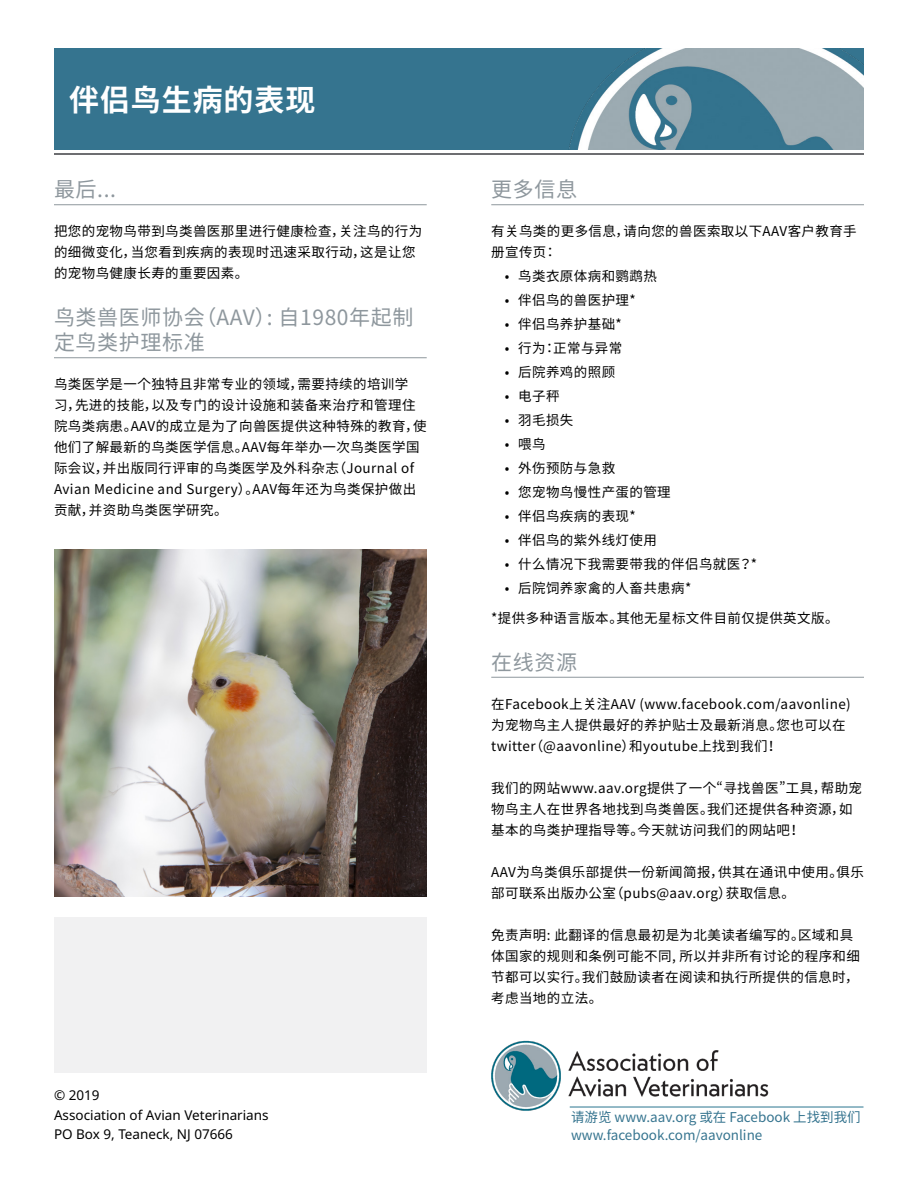
<style>
.page{position:relative;width:918px;height:1188px;background:#fff}
.page>*{position:absolute;margin:0;border:0;box-sizing:border-box;transform-origin:0 0}
.t1{font:700 30px "Noto Sans CJ Kkr";letter-spacing:.03em;color:#fff}
.chinese-para_heading{font:21px/25.5px "Noto Sans CJ Kkr";letter-spacing:.03em;color:#8e979d}
.chinese-para{font:13.5px/21px "Noto Sans CJ Kkr";letter-spacing:.03em;color:#000}
.Para{font:13.5px/19.5px "Noto Sans";color:#000}
.chinese-para-2{font:13.5px/18px "Noto Sans CJ Kkr";color:#35748f}
</style>
<div class="page">
<div style="left:54px;top:917px;width:373px;height:155px;background:#f1f1f2"></div>
<div style="left:54px;top:49px;width:810px;height:101px;background:#35748f"></div>
<img style="left:569px;top:49px;width:295px;height:101px">
<hr style="left:54px;top:153px;width:810px;height:1px;background:#6d6e71">
<hr style="left:54px;top:204px;width:373px;height:1px;background:#8e979d">
<hr style="left:54px;top:357px;width:373px;height:1px;background:#8e979d">
<hr style="left:491px;top:204px;width:373px;height:1px;background:#8e979d">
<hr style="left:491px;top:677px;width:373px;height:1px;background:#8e979d">
<img style="left:54px;top:549px;width:373px;height:347px">
<hr style="left:570px;top:1107px;width:294px;height:1px;background:#2a7690">
<img style="left:491px;top:1040px;width:287px;height:71px">
<p class="t1" style="left:69px;top:83px;width:248px">伴侣鸟生病的表现</p>
<p class="chinese-para_heading" style="left:54px;top:177px;width:64px">最后...</p>
<p class="chinese-para" style="left:54px;top:221px;width:370px">把您的宠物鸟带到鸟类兽医那里进行健康检查，关注鸟的行为的细微变化，当您看到疾病的表现时迅速采取行动，这是让您的宠物鸟健康长寿的重要因素。</p>
<p class="chinese-para_heading" style="left:54px;top:305px;width:361px">鸟类兽医师协会（AAV）: 自1980年起制定鸟类护理标准</p>
<p class="chinese-para" style="left:54px;top:374px;width:374px">鸟类医学是一个独特且非常专业的领域，需要持续的培训学<br>习，先进的技能，以及专门的设计设施和装备来治疗和管理住院鸟类病患。AAV的成立是为了向兽医提供这种特殊的教育，使他们了解最新的鸟类医学信息。AAV每年举办一次鸟类医学国际会议，并出版同行评审的鸟类医学及外科杂志（Journal of<br>Avian Medicine and Surgery）。AAV每年还为鸟类保护做出贡献，并资助鸟类医学研究。</p>
<p class="Para" style="left:54px;top:1086px;width:216px">© 2019<br>Association of Avian Veterinarians<br>PO Box 9, Teaneck, NJ 07666</p>
<p class="chinese-para_heading" style="left:491px;top:177px;width:87px">更多信息</p>
<p class="chinese-para" style="left:491px;top:221px;width:367px">有关鸟类的更多信息，请向您的兽医索取以下AAV客户教育手册宣传页：</p>
<p class="chinese-para" style="left:505px;top:266px;width:154px">• 鸟类衣原体病和鹦鹉热</p>
<p class="chinese-para" style="left:505px;top:290px;width:133px">• 伴侣鸟的兽医护理*</p>
<p class="chinese-para" style="left:505px;top:314px;width:119px">• 伴侣鸟养护基础*</p>
<p class="chinese-para" style="left:505px;top:338px;width:119px">• 行为：正常与异常</p>
<p class="chinese-para" style="left:505px;top:362px;width:112px">• 后院养鸡的照顾</p>
<p class="chinese-para" style="left:505px;top:386px;width:56px">• 电子秤</p>
<p class="chinese-para" style="left:505px;top:410px;width:70px">• 羽毛损失</p>
<p class="chinese-para" style="left:505px;top:434px;width:42px">• 喂鸟</p>
<p class="chinese-para" style="left:505px;top:458px;width:112px">• 外伤预防与急救</p>
<p class="chinese-para" style="left:505px;top:482px;width:168px">• 您宠物鸟慢性产蛋的管理</p>
<p class="chinese-para" style="left:505px;top:506px;width:133px">• 伴侣鸟疾病的表现*</p>
<p class="chinese-para" style="left:505px;top:530px;width:154px">• 伴侣鸟的紫外线灯使用</p>
<p class="chinese-para" style="left:505px;top:554px;width:254px">• 什么情况下我需要带我的伴侣鸟就医？*</p>
<p class="chinese-para" style="left:505px;top:578px;width:188px">• 后院饲养家禽的人畜共患病*</p>
<p class="chinese-para" style="left:491px;top:608px;width:349px">*提供多种语言版本。其他无星标文件目前仅提供英文版。</p>
<p class="chinese-para_heading" style="left:491px;top:650px;width:87px">在线资源</p>
<p class="chinese-para" style="left:491px;top:693px;width:361px">在Facebook上关注AAV (www.facebook.com/aavonline)为宠物鸟主人提供最好的养护贴士及最新消息。您也可以在twitter（@aavonline）和youtube上找到我们！</p>
<p class="chinese-para" style="left:491px;top:777px;width:372px">我们的网站www.aav.org提供了一个“寻找兽医”工具，帮助宠物鸟主人在世界各地找到鸟类兽医。我们还提供各种资源，如基本的鸟类护理指导等。今天就访问我们的网站吧！</p>
<p class="chinese-para" style="left:491px;top:861px;width:374px">AAV为鸟类俱乐部提供一份新闻简报，供其在通讯中使用。俱乐部可联系出版办公室（pubs@aav.org）获取信息。</p>
<p class="chinese-para" style="left:491px;top:924px;width:370px">免责声明: 此翻译的信息最初是为北美读者编写的。区域和具体国家的规则和条例可能不同, 所以并非所有讨论的程序和细节都可以实行。我们鼓励读者在阅读和执行所提供的信息时，考虑当地的立法。</p>
<p class="chinese-para-2" style="left:571px;top:1109px;width:291px">请游览 www.aav.org 或在 Facebook 上找到我们www.facebook.com/aavonline</p>
</div>
